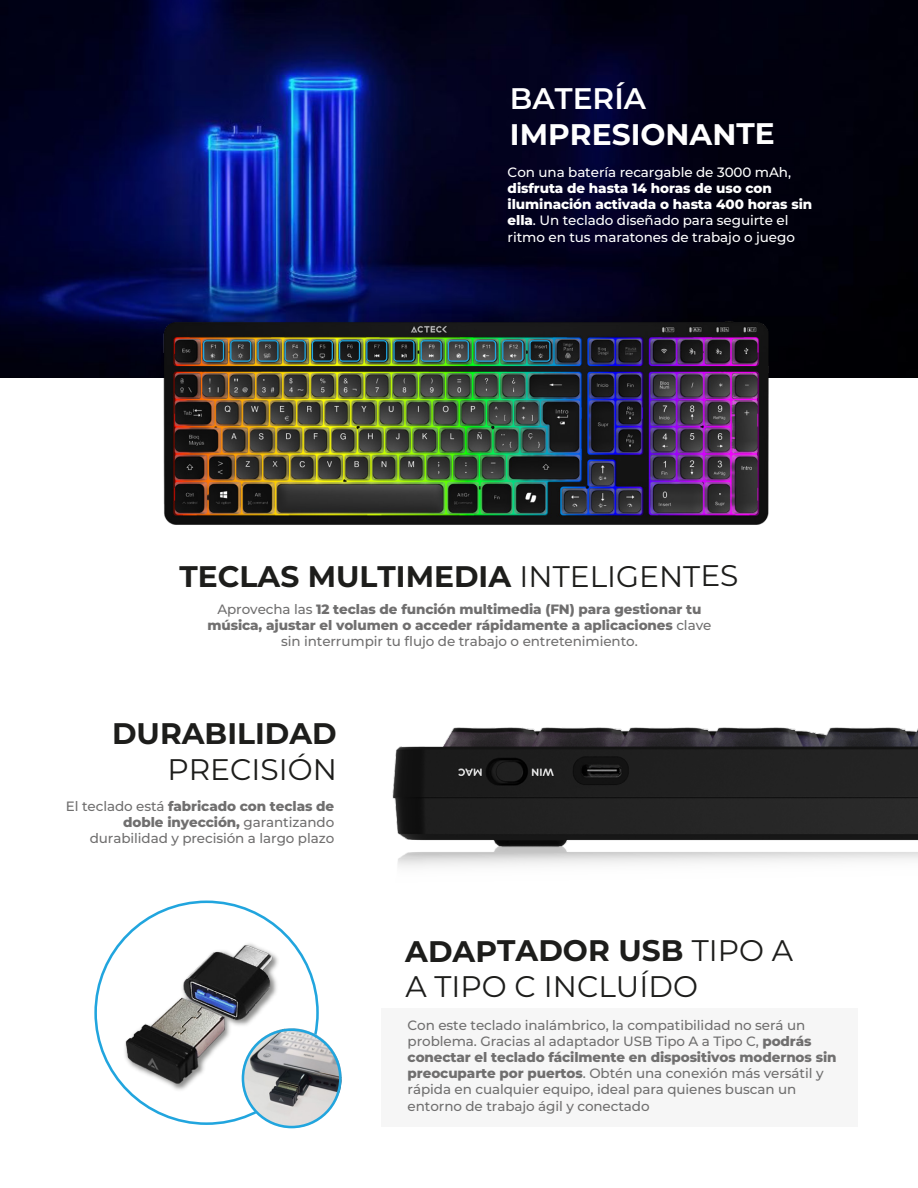
<style>
.page{position:relative;width:918px;height:1188px;background:#fff}
.page>*{position:absolute;margin:0;border:0;box-sizing:border-box;transform-origin:0 0}
.t1{font:29.7px/35.7px "Montserrat";color:#1d1d1b}
.t2{font:700 29.7px "Montserrat";color:#1d1d1b}
.t3{font:700 29.7px "Montserrat";color:#fff}
.t4{font:600 29.7px "Montserrat";color:#fff}
.t5{font:500 13.5px/16.2px "Montserrat";letter-spacing:-.005em;color:#706f6f;text-align:right}
.t6{font:800 13.5px/16.2px "Montserrat";letter-spacing:-.005em;color:#706f6f;text-align:center}
.t7{font:800 13.5px/16.2px "Montserrat";letter-spacing:-.005em;color:#fff}
.t8{font:500 13.5px "Montserrat";letter-spacing:-.005em;color:#fff}
.s1{font-weight:500}
.s2{font-weight:400}
.s3{font-weight:800}
.s4{font-weight:700}
</style>
<div class="page">
<div style="left:382px;top:1009px;width:476px;height:118px;background:#f6f6f6"></div>
<img style="left:0;top:0;width:918px;height:377px">
<img style="left:392px;top:727px;width:526px;height:138px">
<svg style="left:94px;top:901px;width:225px;height:224px"></svg>
<svg style="left:242px;top:1028px;width:100px;height:100px"></svg>
<img style="left:154px;top:314px;width:624px;height:211px">
<svg style="left:203px;top:340px;width:21px;height:22px"></svg>
<svg style="left:230px;top:340px;width:21px;height:22px"></svg>
<svg style="left:257px;top:340px;width:22px;height:22px"></svg>
<svg style="left:285px;top:340px;width:21px;height:22px"></svg>
<svg style="left:312px;top:340px;width:21px;height:22px"></svg>
<svg style="left:339px;top:340px;width:21px;height:22px"></svg>
<svg style="left:366px;top:340px;width:21px;height:22px"></svg>
<svg style="left:393px;top:340px;width:22px;height:22px"></svg>
<svg style="left:421px;top:340px;width:21px;height:22px"></svg>
<svg style="left:448px;top:340px;width:21px;height:22px"></svg>
<svg style="left:475px;top:340px;width:21px;height:22px"></svg>
<svg style="left:502px;top:340px;width:21px;height:22px"></svg>
<svg style="left:529px;top:340px;width:22px;height:22px"></svg>
<h1 class="t4" style="left:510px;top:78px;width:138px">BATERÍA</h1>
<h1 class="t3" style="left:510px;top:113px;width:266px">IMPRESIONANTE</h1>
<p class="t8" style="left:508px;top:162px;width:285px">Con una batería recargable de 3000 mAh,</p>
<p class="t7" style="left:508px;top:179px;width:306px">disfruta de hasta 14 horas de uso con iluminación activada o hasta 400 horas sin ella<span class="s1">. Un teclado diseñado para seguirte el ritmo en tus maratones de trabajo o juego</span></p>
<h1 class="t2" style="left:179px;top:555px;width:561px">TECLAS MULTIMEDIA <span class="s2">INTELIGENTES</span></h1>
<p class="t6" style="left:207px;top:600px;width:505px"><span class="s1">Aprovecha las</span> 12 teclas de función multimedia (FN) para gestionar tu música, ajustar el volumen o acceder rápidamente a aplicaciones <span class="s1">clave sin interrumpir tu flujo de trabajo o entretenimiento.</span></p>
<h1 class="t2" style="left:112px;top:712px;width:226px">DURABILIDAD</h1>
<h1 class="t1" style="left:167px;top:750px;width:171px">PRECISIÓN</h1>
<p class="t5" style="left:66px;top:798px;width:270px">El teclado está <span class="s3">fabricado con teclas de doble inyección,</span> garantizando durabilidad y precisión a largo plazo</p>
<h1 class="t1" style="left:405px;top:932px;width:389px"><span class="s4">ADAPTADOR USB</span> TIPO A<br>A TIPO C INCLUÍDO</h1>
<p class="t5" style="left:408px;top:1016px;width:430px;text-align:left">Con este teclado inalámbrico, la compatibilidad no será un problema. Gracias al adaptador USB Tipo A a Tipo C, <span class="s3">podrás conectar el teclado fácilmente en dispositivos modernos sin preocuparte por puertos</span>. Obtén una conexión más versátil y rápida en cualquier equipo, ideal para quienes buscan un entorno de trabajo ágil y conectado</p>
</div>
